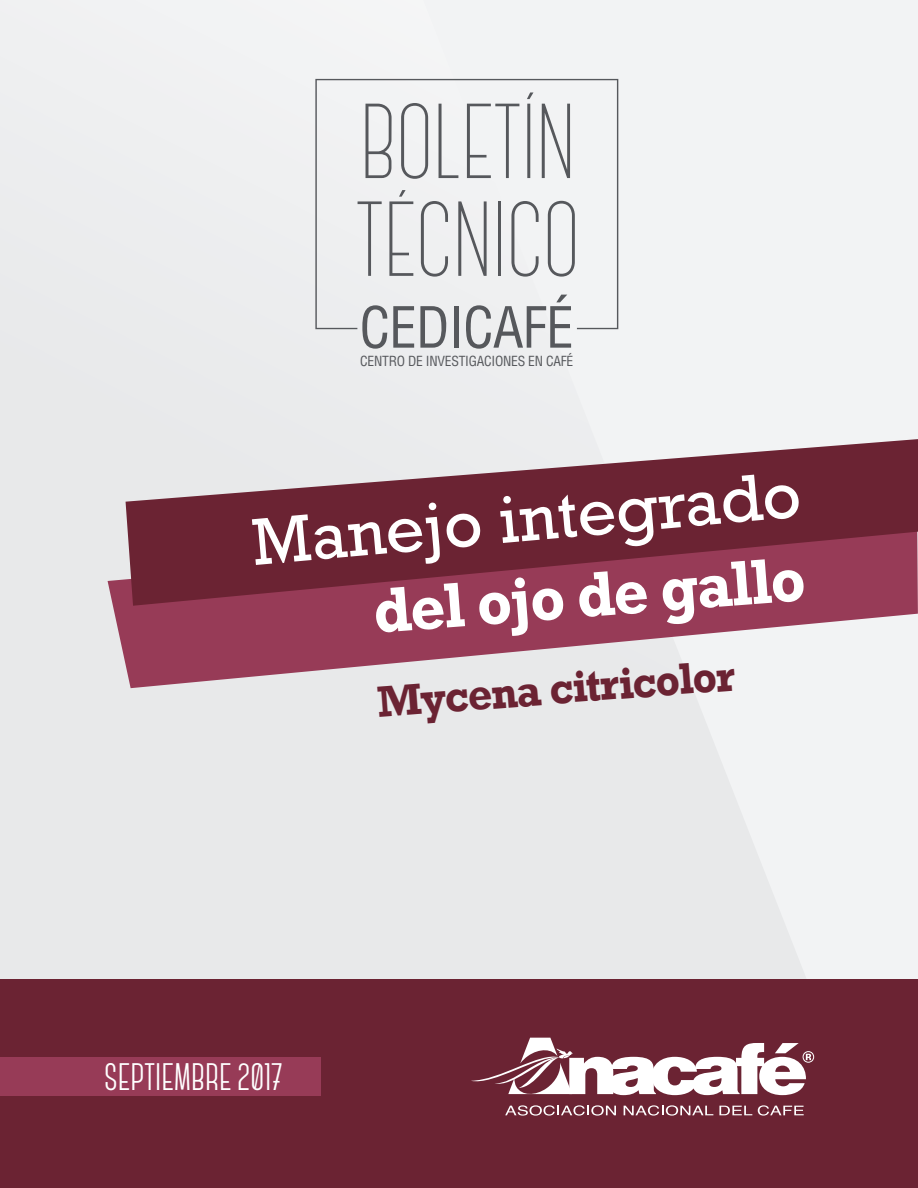
<style>
.page{position:relative;width:918px;height:1188px;background:#fff}
.page>*{position:absolute;margin:0;border:0;box-sizing:border-box;transform-origin:0 0}
.t1{font:300 106.35px/97.8px "Canter";color:#56585c}
.t2{font:67.5px "Rockwell";color:#fff}
.t3{font:700 64.5px "Rockwell";color:#fff;scale:.95 1}
.t4{font:condensed 55.35px "Helvetica";letter-spacing:-.02em;color:#56585c}
.t5{font:700 45px "Rockwell";color:#6b2333;scale:.95 1}
.t6{font:700 38.4px "Canter";color:#fff}
.t7{font:condensed 13.65px "Helvetica";letter-spacing:-.02em;color:#56585c}
</style>
<div class="page">
<div style="left:0;top:0;width:918px;height:982px;background:#ebecee"></div>
<div style="left:0;top:980px;width:918px;height:208px;background:#6b2333"></div>
<svg style="left:505px;top:1105px;width:111px;height:11px"></svg>
<svg style="left:624px;top:1105px;width:89px;height:11px"></svg>
<svg style="left:719px;top:1106px;width:33px;height:9px"></svg>
<svg style="left:758px;top:1105px;width:46px;height:11px"></svg>
<svg style="left:471px;top:1038px;width:343px;height:58px"></svg>
<div style="left:0;top:1057px;width:321px;height:39px;background:#973b57"></div>
<svg style="left:315px;top:79px;width:303px;height:250px"></svg>
<svg style="left:108px;top:579px;width:810px;height:109px;fill:#973b57"></svg>
<svg style="left:126px;top:439px;width:792px;height:167px;fill:#6b2333"></svg>
<h1 class="t1" style="left:356px;top:95px;width:225px">BOLETÍN<br>TÉCNICO</h1>
<h3 class="t4" style="left:359px;top:293px;width:216px">CEDICAFÉ</h3>
<p class="t7" style="left:360px;top:353px;width:214px">CENTRO DE INVESTIGACIONES EN CAFÉ</p>
<h2 class="t2" style="left:249px;top:503px;width:552px;rotate:-5deg">Manejo integrado</h2>
<h3 class="t3" style="left:371px;top:571px;width:458px;rotate:-4deg">del ojo de gallo</h3>
<h3 class="t5" style="left:375px;top:674px;width:379px;rotate:-4deg">Mycena citricolor</h3>
<h3 class="t6" style="left:104px;top:1057px;width:180px">SEPTIEMBRE 2017</h3>
</div>
